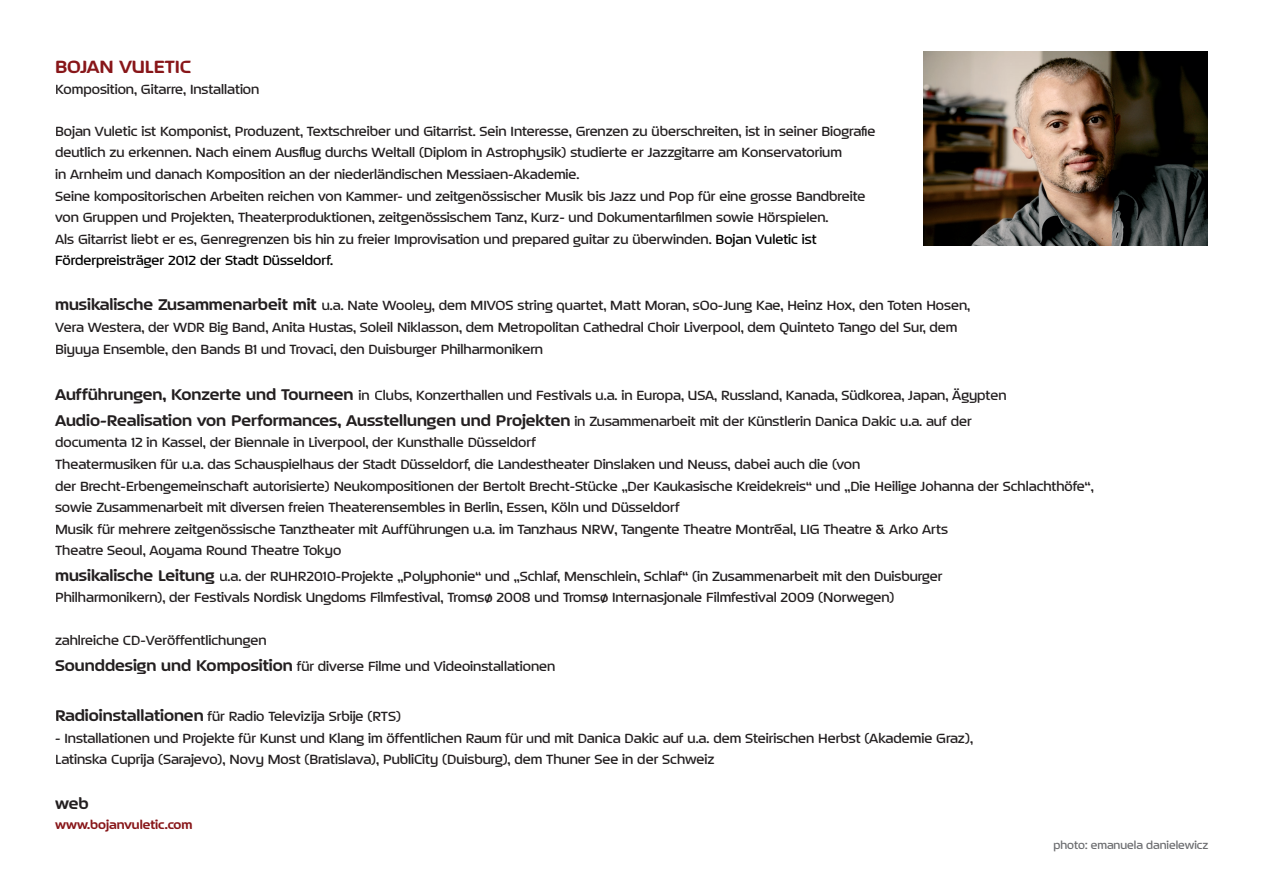
<style>
.page{position:relative;width:1263px;height:893px;background:#fff}
.page>*{position:absolute;margin:0;border:0;box-sizing:border-box;transform-origin:0 0}
.t1{font:700 24px "September";color:#881619}
.t2{font:700 21px "September";color:#231f20}
.t3{font:700 21px "September";color:#231f20}
.t4{font:500 18px/21.6px "September";color:#231f20}
.t5{font:700 16.5px "September";color:#881619}
.t6{font:500 15px "September";color:#6c6d70}
.s1{color:#000001}
.s2{font-weight:700;font-size:21px}
.s3{font-weight:500;font-size:18px}
.s4{font-size:16.5px}
</style>
<div class="page">
<img style="left:923px;top:52px;width:284px;height:194px">
<h1 class="t1" style="left:55px;top:54px;width:138px">BOJAN VULETIC</h1>
<p class="t4" style="left:55px;top:78px;width:206px">Komposition, Gitarre, Installation</p>
<p class="t4" style="left:55px;top:120px;width:822px">Bojan Vuletic ist Komponist, Produzent, Textschreiber und Gitarrist. Sein Interesse, Grenzen zu überschreiten, ist in seiner Biografie deutlich zu erkennen. Nach einem Ausflug durchs Weltall (Diplom in Astrophysik) studierte er Jazzgitarre am Konservatorium<br>in Arnheim und danach Komposition an der niederländischen Messiaen-Akademie.<br>Seine kompositorischen Arbeiten reichen von Kammer- und zeitgenössischer Musik bis Jazz und Pop für eine grosse Bandbreite von Gruppen und Projekten, Theaterproduktionen, zeitgenössischem Tanz, Kurz- und Dokumentarfilmen sowie Hörspielen.<br>Als Gitarrist liebt er es, Genregrenzen bis hin zu freier Improvisation und prepared guitar zu überwinden. <span class="s1">Bojan Vuletic ist Förderpreisträger 2012 der Stadt Düsseldorf.</span></p>
<p class="t4" style="left:55px;top:294px;width:916px"><span class="s2">musikalische Zusammenarbeit mit</span> u.a. Nate Wooley, dem MIVOS string quartet, Matt Moran, sOo-Jung Kae, Heinz Hox, den Toten Hosen,<br>Vera Westera, der WDR Big Band, Anita Hustas, Soleil Niklasson, dem Metropolitan Cathedral Choir Liverpool, dem Quinteto Tango del Sur, dem<br>Biyuya Ensemble, den Bands B1 und Trovaci, den Duisburger Philharmonikern</p>
<p class="t4" style="left:55px;top:384px;width:953px"><span class="s2">Aufführungen, Konzerte und Tourneen</span> in Clubs, Konzerthallen und Festivals u.a. in Europa, USA, Russland, Kanada, Südkorea, Japan, Ägypten</p>
<p class="t2" style="left:55px;top:409px;width:918px">Audio-Realisation von Performances, Ausstellungen und Projekten <span class="s3">in Zusammenarbeit mit der Künstlerin Danica Dakic u.a. auf der</span></p>
<p class="t4" style="left:55px;top:431px;width:1040px">documenta 12 in Kassel, der Biennale in Liverpool, der Kunsthalle Düsseldorf<br>Theatermusiken für u.a. das Schauspielhaus der Stadt Düsseldorf, die Landestheater Dinslaken und Neuss, dabei auch die (von<br>der Brecht-Erbengemeinschaft autorisierte) Neukompositionen der Bertolt Brecht-Stücke „Der Kaukasische Kreidekreis“ und „Die Heilige Johanna der Schlachthöfe“, sowie Zusammenarbeit mit diversen freien Theaterensembles in Berlin, Essen, Köln und Düsseldorf<br>Musik für mehrere zeitgenössische Tanztheater mit Aufführungen u.a. im Tanzhaus NRW, Tangente Theatre Montréal, LIG Theatre &amp; Arko Arts<br>Theatre Seoul, Aoyama Round Theatre Tokyo</p>
<p class="t4" style="left:55px;top:564px;width:889px"><span class="s2">musikalische Leitung</span> u.a. der RUHR2010-Projekte „Polyphonie“ und „Schlaf, Menschlein, Schlaf“ (in Zusammenarbeit mit den Duisburger<br>Philharmonikern), der Festivals Nordisk Ungdoms Filmfestival, Tromsø 2008 und Tromsø Internasjonale Filmfestival 2009 (Norwegen)</p>
<p class="t4" style="left:55px;top:627px;width:502px;line-height:25.2px">zahlreiche CD-Veröffentlichungen<br><span class="s2">Sounddesign und Komposition</span> für diverse Filme und Videoinstallationen</p>
<p class="t4" style="left:55px;top:705px;width:347px"><span class="s2">Radioinstallationen</span> für Radio Televizija Srbije (RTS)</p>
<p class="t4" style="left:55px;top:726px;width:919px">- Installationen und Projekte für Kunst und Klang im öffentlichen Raum für <span class="s4">u</span>nd mit Danica Dakic auf u.a. dem Steirischen Herbst (Akademie Graz),<br>Latinska Cuprija (Sarajevo), Novy Most (Bratislava), PubliCity (Duisburg), dem Thuner See in der Schweiz</p>
<p class="t3" style="left:55px;top:792px;width:35px">web</p>
<p class="t5" style="left:55px;top:816px;width:139px">www.bojanvuletic.com</p>
<p class="t6" style="left:1053px;top:837px;width:156px">photo: emanuela danielewicz</p>
</div>
